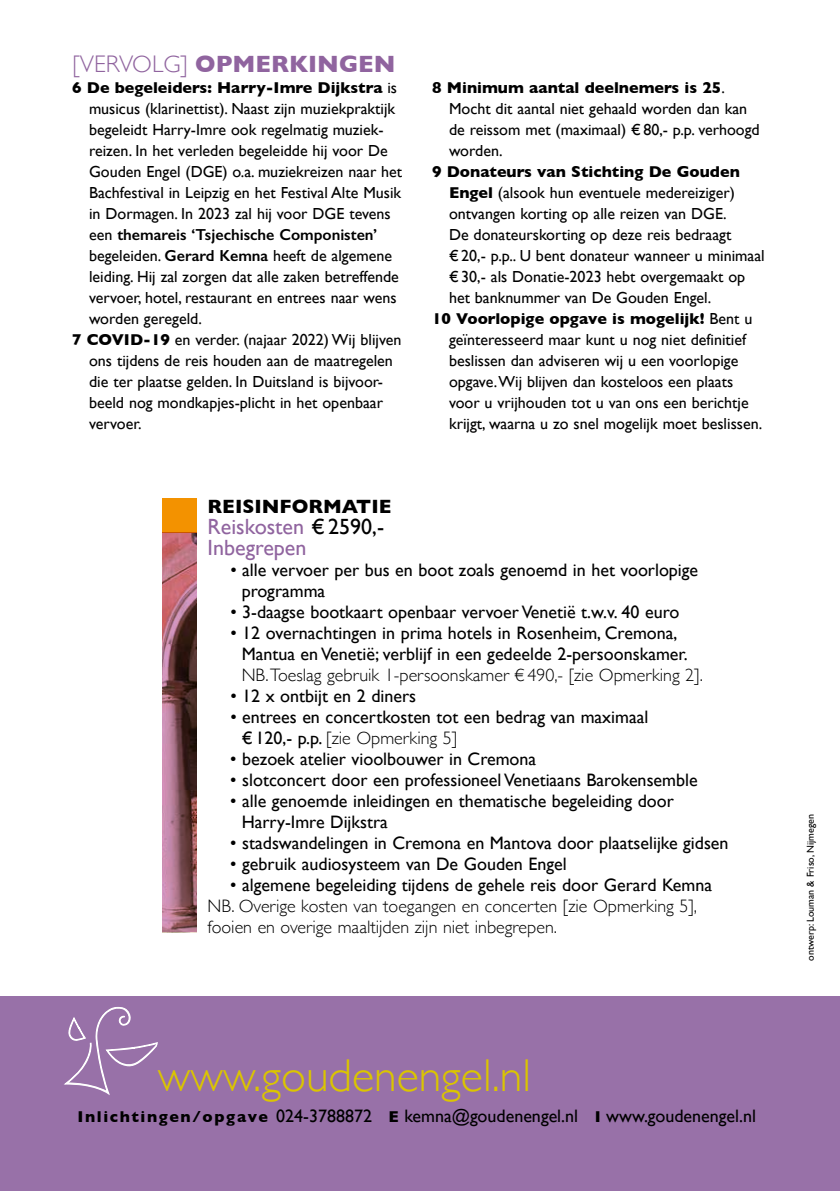
<style>
.page{position:relative;width:840px;height:1191px;background:#fff}
.page>*{position:absolute;margin:0;border:0;box-sizing:border-box;transform-origin:0 0}
.t1{font:300 46px "Gill Sans";color:#dbc500}
.t2{font:700 24px "Gill Sans";color:#90649f}
.t3{font:22px/21px "Gill Sans";color:#90649f}
.t4{font:700 19.6px "Gill Sans";color:#000}
.t5{font:18px/21px "Gill Sans";color:#000}
.t6{font:300 18px/21px "Gill Sans";color:#000}
.t7{font:16px/21px "Gill Sans";color:#000}
.t8{font:700 16px "Gill Sans";color:#000}
.t9{font:600 16px "Gill Sans";color:#000}
.t10{font:10px "Gill Sans";color:#000}
.s1{font-weight:300}
.s2{font-weight:400}
.s3{font-weight:600}
.s4{font-weight:700}
.s5{color:#000}
.s6{font-weight:700;font-size:16px}
</style>
<div class="page">
<div style="left:0;top:996px;width:839px;height:195px;background:#9871a8"></div>
<svg style="left:64px;top:1006px;width:94px;height:89px"></svg>
<div style="left:162px;top:498px;width:34px;height:34px;background:#f39200"></div>
<svg style="left:162px;top:532px;width:34px;height:400px;background:#8d5762"></svg>
<h2 class="t2" style="left:73px;top:45px;width:324px"><span class="s1">[VERVOLG]</span> OPMERKINGEN</h2>
<p class="t8" style="left:72px;top:75px;width:326px">6 De begeleiders: Harry-Imre Dijkstra <span class="s2">is</span></p>
<p class="t7" style="left:89px;top:98px;width:307px">musicus (klarinettist). Naast zijn muziekpraktijk</p>
<p class="t7" style="left:89px;top:119px;width:296px">begeleidt Harry-Imre ook regelmatig muziek-</p>
<p class="t7" style="left:89px;top:140px;width:300px">reizen. In het verleden begeleidde hij voor De</p>
<p class="t7" style="left:89px;top:161px;width:314px">Gouden Engel (DGE) o.a. muziekreizen naar het</p>
<p class="t7" style="left:89px;top:182px;width:313px">Bachfestival in Leipzig en het Festival Alte Musik</p>
<p class="t7" style="left:89px;top:203px;width:303px">in Dormagen. In 2023 zal hij voor DGE tevens</p>
<p class="t9" style="left:89px;top:225px;width:289px"><span class="s2">een</span> themareis ‘Tsjechische Componisten’</p>
<p class="t7" style="left:89px;top:245px;width:304px">begeleiden. <span class="s3">Gerard Kemna</span> heeft de algemene</p>
<p class="t7" style="left:89px;top:266px;width:311px">leiding. Hij zal zorgen dat alle zaken betreffende</p>
<p class="t7" style="left:89px;top:287px;width:309px">vervoer, hotel, restaurant en entrees naar wens</p>
<p class="t7" style="left:89px;top:308px;width:114px">worden geregeld.</p>
<p class="t7" style="left:72px;top:329px;width:331px"><span class="s4">7 COVID-19</span> en verder. (najaar 2022) Wij blijven</p>
<p class="t7" style="left:89px;top:350px;width:305px">ons tijdens de reis houden aan de maatregelen</p>
<p class="t7" style="left:89px;top:371px;width:295px">die ter plaatse gelden. In Duitsland is bijvoor-</p>
<p class="t7" style="left:89px;top:392px;width:295px">beeld nog mondkapjes-plicht in het openbaar</p>
<p class="t7" style="left:89px;top:413px;width:54px">vervoer.</p>
<p class="t7" style="left:449px;top:77px;width:312px;text-indent:-17px"><span class="s4">8 Minimum aantal deelnemers is 25</span>.<br>Mocht dit aantal niet gehaald worden dan kan de reissom met (maximaal) € 80,- p.p. verhoogd worden.</p>
<p class="t8" style="left:432px;top:159px;width:309px">9 Donateurs van Stichting De Gouden</p>
<p class="t7" style="left:449px;top:182px;width:287px"><span class="s4">Engel</span> (alsook hun eventuele medereiziger)</p>
<p class="t7" style="left:449px;top:203px;width:279px">ontvangen korting op alle reizen van DGE.</p>
<p class="t7" style="left:449px;top:224px;width:284px">De donateurskorting op deze reis bedraagt</p>
<p class="t7" style="left:449px;top:245px;width:317px">€ 20,- p.p.. U bent donateur wanneer u minimaal</p>
<p class="t7" style="left:449px;top:266px;width:297px">€ 30,- als Donatie-2023 hebt overgemaakt op</p>
<p class="t7" style="left:449px;top:287px;width:263px">het banknummer van De Gouden Engel.</p>
<p class="t8" style="left:432px;top:306px;width:322px">10 Voorlopige opgave is mogelijk! <span class="s2">Bent u</span></p>
<p class="t7" style="left:449px;top:329px;width:298px">geïnteresseerd maar kunt u nog niet definitief</p>
<p class="t7" style="left:449px;top:350px;width:291px">beslissen dan adviseren wij u een voorlopige</p>
<p class="t7" style="left:449px;top:371px;width:285px">opgave. Wij blijven dan kosteloos een plaats</p>
<p class="t7" style="left:449px;top:392px;width:301px">voor u vrijhouden tot u van ons een berichtje</p>
<p class="t7" style="left:449px;top:413px;width:314px">krijgt, waarna u zo snel mogelijk moet beslissen.</p>
<p class="t4" style="left:207px;top:491px;width:185px">REISINFORMATIE</p>
<h3 class="t3" style="left:207px;top:516px;width:178px">Reiskosten <span class="s5">€ 2590,-<br></span>Inbegrepen</h3>
<p class="t5" style="left:241px;top:559px;width:458px;text-indent:-11px">• alle vervoer per bus en boot zoals genoemd in het voorlopige programma</p>
<p class="t5" style="left:230px;top:601px;width:450px">• 3-daagse bootkaart openbaar vervoer Venetië t.w.v. 40 euro</p>
<p class="t5" style="left:241px;top:622px;width:447px;text-indent:-11px">• 12 overnachtingen in prima hotels in Rosenheim, Cremona,<br>Mantua en Venetië; verblijf in een gedeelde 2-persoonskamer.</p>
<p class="t6" style="left:241px;top:664px;width:462px">NB. Toeslag gebruik 1-persoonskamer € 490,- [zie Opmerking 2].</p>
<p class="t5" style="left:230px;top:685px;width:187px">• 12 x ontbijt en 2 diners</p>
<p class="t5" style="left:241px;top:706px;width:408px;text-indent:-11px">• entrees en concertkosten tot een bedrag van maximaal €120,- p.p. <span class="s1">[zie Opmerking 5]</span></p>
<p class="t5" style="left:230px;top:748px;width:307px">• bezoek atelier vioolbouwer in Cremona</p>
<p class="t5" style="left:230px;top:769px;width:468px">• slotconcert door een professioneel Venetiaans Barokensemble</p>
<p class="t5" style="left:241px;top:790px;width:433px;text-indent:-11px">• alle genoemde inleidingen en thematische begeleiding door<br>Harry-Imre Dijkstra</p>
<p class="t5" style="left:230px;top:832px;width:499px">• stadswandelingen in Cremona en Mantova door plaatselijke gidsen</p>
<p class="t5" style="left:230px;top:853px;width:337px">• gebruik audiosysteem van De Gouden Engel</p>
<p class="t5" style="left:230px;top:874px;width:483px">• algemene begeleiding tijdens de gehele reis door Gerard Kemna</p>
<p class="t6" style="left:207px;top:895px;width:490px">NB. Overige kosten van toegangen en concerten [zie Opmerking 5], fooien en overige maaltijden zijn niet inbegrepen.</p>
<h1 class="t1" style="left:158px;top:1039px;width:374px">www.goudenengel.nl</h1>
<p class="t5" style="left:77px;top:1105px;width:679px"><span class="s6">Inlichtingen/opgave</span> 024-3788872 <span class="s6">E</span> kemna@goudenengel.nl <span class="s6">I</span> www.goudenengel.nl</p>
<p class="t10" style="left:804px;top:961px;width:148px;rotate:-90deg">ontwerp: Louman &amp; Friso, Nijmegen</p>
</div>
